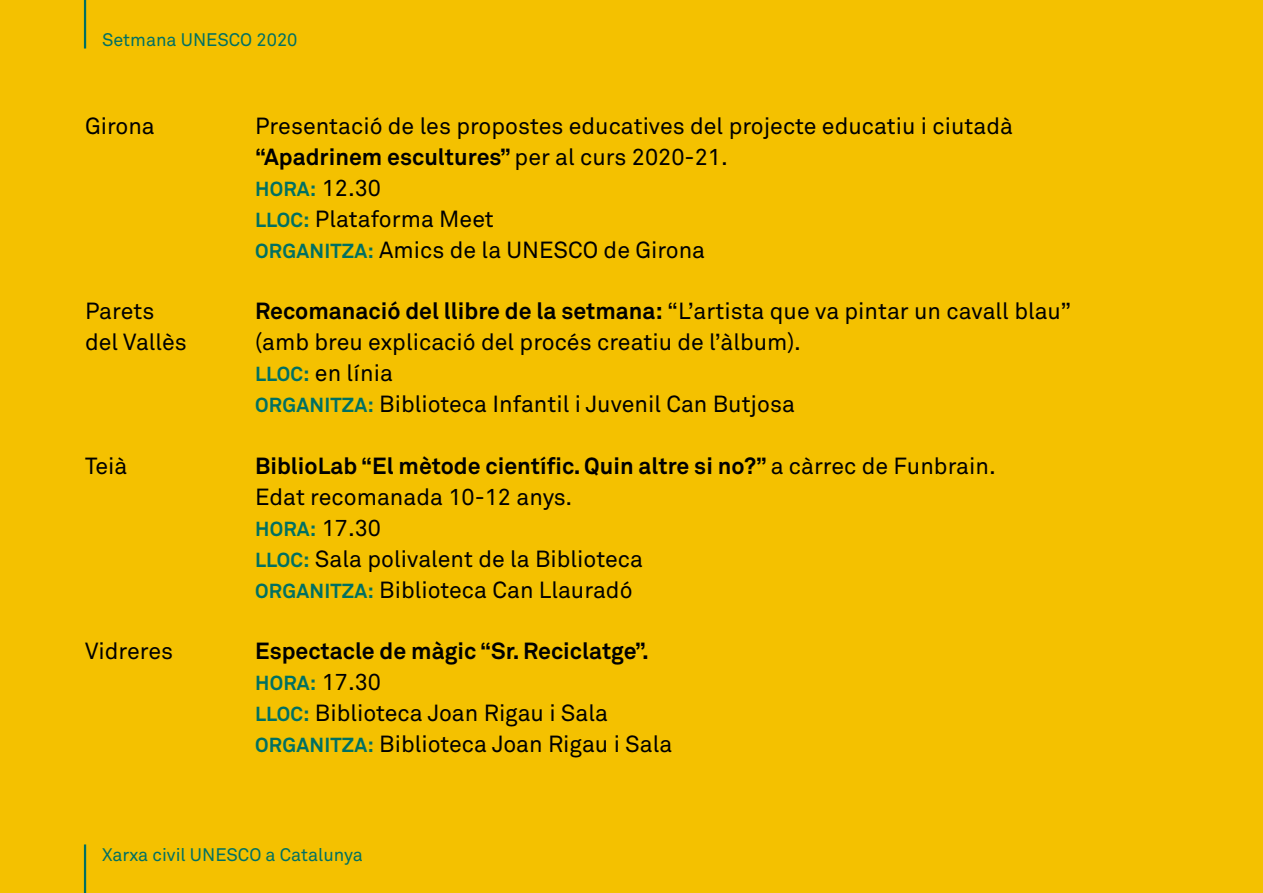
<style>
.page{position:relative;width:1263px;height:893px;background:#f4c100}
.page>*{position:absolute;margin:0;border:0;box-sizing:border-box;transform-origin:0 0}
.t1{font:23.1px/30.9px "Akkurat Std";color:#000}
.t2{font:700 23.1px/30.9px "Akkurat Std";color:#000}
.t3{font:700 20.1px "Akkurat Std";letter-spacing:.01em;color:#007063}
.t4{font:18px "Akkurat Std";color:#007063}
.s1{font-weight:700}
.s2{font-weight:400;font-size:23.1px;color:#000}
.s3{font-weight:700;font-size:20.1px;color:#007063}
.s4{font-weight:400}
</style>
<div class="page">
<hr style="left:84px;top:0;width:2px;height:49px;background:#007063">
<hr style="left:84px;top:844px;width:2px;height:49px;background:#007063">
<p class="t4" style="left:102px;top:30px;width:197px">Setmana UNESCO 2020</p>
<p class="t1" style="left:85px;top:111px;width:71px">Girona</p>
<p class="t1" style="left:255px;top:111px;width:759px">Presentació de les propostes educatives del projecte educatiu i ciutadà <span class="s1">“Apadrinem escultures”</span> per al curs 2020-21.</p>
<p class="t3" style="left:255px;top:176px;width:127px">HORA: <span class="s2">12.30</span></p>
<p class="t1" style="left:255px;top:203px;width:451px"><span class="s3">LLOC:</span> Plataforma Meet<br><span class="s3">ORGANITZA:</span> Amics de la UNESCO de Girona</p>
<p class="t1" style="left:85px;top:296px;width:103px">Parets del Vallès</p>
<p class="t1" style="left:85px;top:451px;width:44px">Teià</p>
<p class="t1" style="left:255px;top:296px;width:817px"><span class="s1">Recomanació del llibre de la setmana:</span> “L’artista que va pintar un cavall blau” (amb breu explicació del procés creatiu de l’àlbum).<br><span class="s3">LLOC:</span> en línia<br><span class="s3">ORGANITZA:</span> Biblioteca Infantil i Juvenil Can Butjosa</p>
<p class="t2" style="left:255px;top:450px;width:742px">BiblioLab “El mètode científic. Quin altre si no?” <span class="s4">a càrrec de Funbrain.<br>Edat recomanada 10-12 anys.</span></p>
<p class="t3" style="left:255px;top:516px;width:127px">HORA: <span class="s2">17.30</span></p>
<p class="t1" style="left:255px;top:543px;width:389px"><span class="s3">LLOC:</span> Sala polivalent de la Biblioteca<br><span class="s3">ORGANITZA:</span> Biblioteca Can Llauradó</p>
<p class="t1" style="left:85px;top:636px;width:90px">Vidreres</p>
<p class="t2" style="left:255px;top:636px;width:395px">Espectacle de màgic “Sr. Reciclatge”.</p>
<p class="t3" style="left:255px;top:671px;width:127px">HORA: <span class="s2">17.30</span></p>
<p class="t1" style="left:255px;top:698px;width:419px"><span class="s3">LLOC:</span> Biblioteca Joan Rigau i Sala<br><span class="s3">ORGANITZA:</span> Biblioteca Joan Rigau i Sala</p>
<p class="t4" style="left:102px;top:844px;width:262px">Xarxa civil UNESCO a Catalunya</p>
</div>
